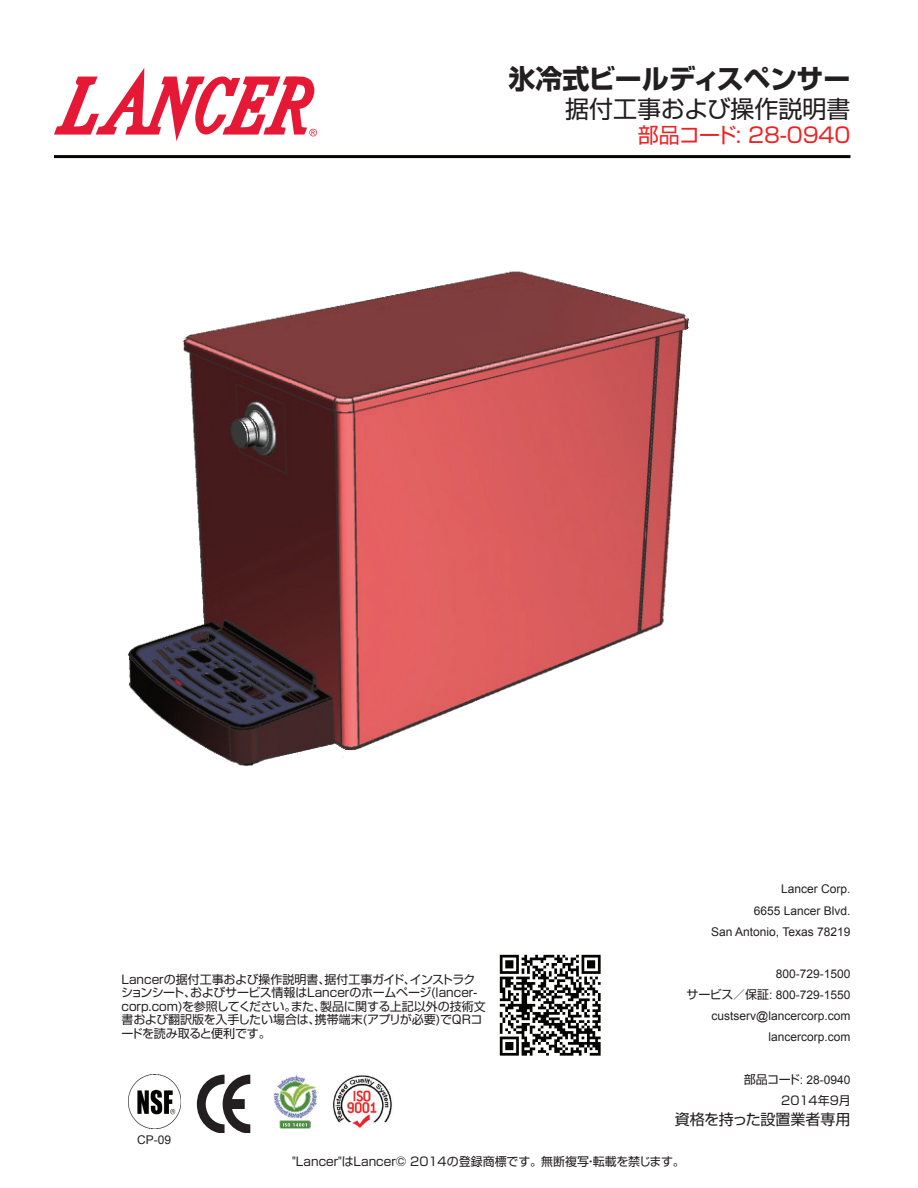
<style>
.page{position:relative;width:918px;height:1188px;background:#fff}
.page>*{position:absolute;margin:0;border:0;box-sizing:border-box;transform-origin:0 0}
.t1{font:700 27px "Shin Go Pro";letter-spacing:-.015em;color:#231f20}
.t2{font:24px "Shin Go Pro";color:#231f20}
.t3{font:21px "Shin Go Pro";color:#ee2123}
.t4{font:15px "Shin Go Pro";color:#231f20}
.t5{font:12px/13.5px "Shin Go Pro";color:#231f20}
.t6{font:12px/21.1px "Arial";color:#231f20;text-align:right}
.s1{font-family:"Shin Go Pro"}
</style>
<div class="page">
<hr style="left:54px;top:155px;width:796px;height:3px;background:#040503">
<svg style="left:54px;top:68px;width:263px;height:73px"></svg>
<img style="left:128px;top:271px;width:561px;height:495px">
<img style="left:128px;top:1075px;width:52px;height:54px">
<svg style="left:197px;top:1075px;width:53px;height:57px"></svg>
<img style="left:499px;top:954px;width:102px;height:102px">
<img style="left:273px;top:1075px;width:44px;height:54px">
<img style="left:332px;top:1075px;width:60px;height:53px">
<h1 class="t1" style="left:508px;top:57px;width:344px">氷冷式ビールディスペンサー</h1>
<h2 class="t2" style="left:565px;top:89px;width:287px">据付工事および操作説明書</h2>
<h3 class="t3" style="left:638px;top:118px;width:214px">部品コード: 28-0940</h3>
<p class="t5" style="left:121px;top:971px;width:366px">Lancerの据付工事および操作説明書、据付工事ガイド、インストラクションシート、およびサービス情報はLancerのホームページ(lancer&shy;corp.com)を参照してください。また、製品に関する上記以外の技術文書および翻訳版を入手したい場合は、携帯端末(アプリが必要)でQRコードを読み取ると便利です。</p>
<p class="t6" style="left:137px;top:1129px;width:36px">CP-09</p>
<p class="t6" style="left:711px;top:879px;width:141px">Lancer Corp.<br>6655 Lancer Blvd.<br>San Antonio, Texas 78219</p>
<p class="t6" style="left:687px;top:963px;width:165px">800-729-1500<br><span class="s1">サービス／保証</span>: 800-729-1550 custserv@lancercorp.com lancercorp.com</p>
<p class="t6" style="left:744px;top:1069px;width:108px"><span class="s1">部品コード</span>: 28-0940</p>
<p class="t5" style="left:781px;top:1092px;width:71px">2014年9月</p>
<p class="t4" style="left:675px;top:1107px;width:177px">資格を持った設置業者専用</p>
<p class="t5" style="left:292px;top:1153px;width:394px">"Lancer"はLancer© 2014の登録商標です。無断複写・転載を禁じます。</p>
</div>
